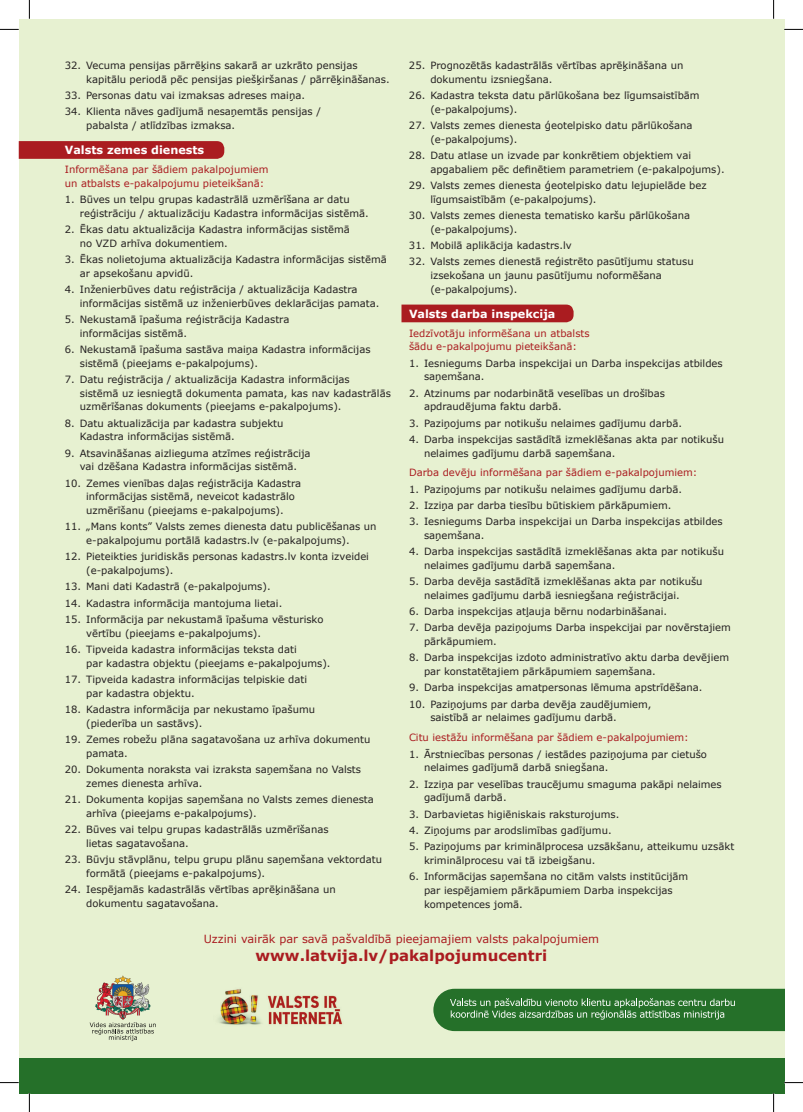
<style>
.page{position:relative;width:803px;height:1112px;background:#fff}
.page>*{position:absolute;margin:0;border:0;box-sizing:border-box;transform-origin:0 0}
.t1{font:700 15px "Verdana";color:#aa1c20}
.t2{font:11.25px "Verdana";color:#aa1c20}
.t3{font:700 11.25px "Verdana";color:#fff}
.t4{font:10px/13.8px "Verdana";color:#231f20}
.t5{font:10px/13.8px "Verdana";color:#aa1c20}
</style>
<div class="page">
<div style="left:19px;top:19px;width:765px;height:1073px;background:#e7f1d1"></div>
<svg style="left:19px;top:141px;width:205px;height:18px;background:#ab2023"></svg>
<div style="left:401px;top:304px;width:172px;height:18px;background:#aa1c20"></div>
<div style="left:19px;top:1057px;width:765px;height:35px;background:#257029"></div>
<img style="left:218px;top:989px;width:124px;height:36px">
<img style="left:90px;top:975px;width:66px;height:65px">
<svg style="left:433px;top:988px;width:351px;height:42px;background:#3c7f3e"></svg>
<svg style="left:0;top:29px;width:19px;height:1px"></svg>
<svg style="left:784px;top:29px;width:19px;height:1px"></svg>
<svg style="left:0;top:1082px;width:19px;height:1px"></svg>
<svg style="left:784px;top:1081px;width:19px;height:2px"></svg>
<svg style="left:29px;top:0;width:1px;height:19px"></svg>
<svg style="left:29px;top:1092px;width:1px;height:19px"></svg>
<svg style="left:773px;top:0;width:1px;height:19px"></svg>
<svg style="left:773px;top:1092px;width:1px;height:19px"></svg>
<p class="t4" style="left:430px;top:58px;width:254px;text-indent:-21px">25. Prognozētās kadastrālās vērtības aprēķināšana un dokumentu izsniegšana.</p>
<p class="t4" style="left:430px;top:88px;width:271px;text-indent:-21px">26. Kadastra teksta datu pārlūkošana bez līgumsaistībām (e-pakalpojums).</p>
<p class="t4" style="left:430px;top:118px;width:263px;text-indent:-21px">27. Valsts zemes dienesta ģeotelpisko datu pārlūkošana (e-pakalpojums).</p>
<p class="t4" style="left:430px;top:148px;width:296px;text-indent:-21px">28. Datu atlase un izvade par konkrētiem objektiem vai apgabaliem pēc definētiem parametriem (e-pakalpojums).</p>
<p class="t4" style="left:430px;top:178px;width:278px;text-indent:-21px">29. Valsts zemes dienesta ģeotelpisko datu lejupielāde bez līgumsaistībām (e-pakalpojums).</p>
<p class="t4" style="left:430px;top:208px;width:261px;text-indent:-21px">30. Valsts zemes dienesta tematisko karšu pārlūkošana (e-pakalpojums).</p>
<p class="t4" style="left:409px;top:238px;width:164px">31. Mobilā aplikācija kadastrs.lv</p>
<p class="t4" style="left:430px;top:254px;width:265px;text-indent:-21px">32. Valsts zemes dienestā reģistrēto pasūtījumu statusu izsekošana un jaunu pasūtījumu noformēšana (e-pakalpojums).</p>
<p class="t3" style="left:409px;top:305px;width:148px">Valsts darba inspekcija</p>
<p class="t5" style="left:409px;top:326px;width:182px">Iedzīvotāju informēšana un atbalsts šādu e-pakalpojumu pieteikšanā:</p>
<p class="t4" style="left:424px;top:356px;width:300px;text-indent:-15px">1. Iesniegums Darba inspekcijai un Darba inspekcijas atbildes saņemšana.</p>
<p class="t4" style="left:424px;top:386px;width:243px;text-indent:-15px">2. Atzinums par nodarbinātā veselības un drošības apdraudējuma faktu darbā.</p>
<p class="t4" style="left:409px;top:416px;width:274px">3. Paziņojums par notikušu nelaimes gadījumu darbā.</p>
<p class="t4" style="left:424px;top:432px;width:301px;text-indent:-15px">4. Darba inspekcijas sastādītā izmeklēšanas akta par notikušu nelaimes gadījumu darbā saņemšana.</p>
<p class="t5" style="left:409px;top:466px;width:290px">Darba devēju informēšana par šādiem e-pakalpojumiem:</p>
<p class="t4" style="left:409px;top:482px;width:274px">1. Paziņojums par notikušu nelaimes gadījumu darbā.</p>
<p class="t4" style="left:409px;top:498px;width:264px">2. Izziņa par darba tiesību būtiskiem pārkāpumiem.</p>
<p class="t4" style="left:424px;top:514px;width:300px;text-indent:-15px">3. Iesniegums Darba inspekcijai un Darba inspekcijas atbildes saņemšana.</p>
<p class="t4" style="left:424px;top:544px;width:301px;text-indent:-15px">4. Darba inspekcijas sastādītā izmeklēšanas akta par notikušu nelaimes gadījumu darbā saņemšana.</p>
<p class="t4" style="left:424px;top:574px;width:280px;text-indent:-15px">5. Darba devēja sastādītā izmeklēšanas akta par notikušu nelaimes gadījumu darbā iesniegšana reģistrācijai.</p>
<p class="t4" style="left:409px;top:604px;width:260px">6. Darba inspekcijas atļauja bērnu nodarbināšanai.</p>
<p class="t4" style="left:424px;top:620px;width:308px;text-indent:-15px">7. Darba devēja paziņojums Darba inspekcijai par novērstajiem pārkāpumiem.</p>
<p class="t4" style="left:424px;top:650px;width:307px;text-indent:-15px">8. Darba inspekcijas izdoto administratīvo aktu darba devējiem par konstatētajiem pārkāpumiem saņemšana.</p>
<p class="t4" style="left:409px;top:680px;width:295px">9. Darba inspekcijas amatpersonas lēmuma apstrīdēšana.</p>
<p class="t4" style="left:430px;top:697px;width:223px;text-indent:-21px">10. Paziņojums par darba devēja zaudējumiem, saistībā ar nelaimes gadījumu darbā.</p>
<p class="t5" style="left:409px;top:730px;width:281px">Citu iestāžu informēšana par šādiem e-pakalpojumiem:</p>
<p class="t4" style="left:424px;top:746px;width:285px;text-indent:-15px">1. Ārstniecības personas / iestādes paziņojuma par cietušo nelaimes gadījumā darbā sniegšana.</p>
<p class="t4" style="left:424px;top:776px;width:299px;text-indent:-15px">2. Izziņa par veselības traucējumu smaguma pakāpi nelaimes gadījumā darbā.</p>
<p class="t4" style="left:409px;top:806px;width:212px">3. Darbavietas higiēniskais raksturojums.</p>
<p class="t4" style="left:409px;top:822px;width:204px">4. Ziņojums par arodslimības gadījumu.</p>
<p class="t4" style="left:424px;top:839px;width:312px;text-indent:-15px">5. Paziņojums par kriminālprocesa uzsākšanu, atteikumu uzsākt kriminālprocesu vai tā izbeigšanu.</p>
<p class="t4" style="left:424px;top:869px;width:266px;text-indent:-15px">6. Informācijas saņemšana no citām valsts institūcijām par iespējamiem pārkāpumiem Darba inspekcijas kompetences jomā.</p>
<p class="t2" style="left:204px;top:930px;width:397px">Uzzini vairāk par savā pašvaldībā pieejamajiem valsts pakalpojumiem</p>
<h1 class="t1" style="left:256px;top:944px;width:293px">www.latvija.lv/pakalpojumucentri</h1>
<p class="t4" style="left:86px;top:58px;width:305px;text-indent:-21px">32. Vecuma pensijas pārrēķins sakarā ar uzkrāto pensijas kapitālu periodā pēc pensijas piešķiršanas / pārrēķināšanas.</p>
<p class="t4" style="left:65px;top:88px;width:242px">33. Personas datu vai izmaksas adreses maiņa.</p>
<p class="t4" style="left:86px;top:105px;width:236px;text-indent:-21px">34. Klienta nāves gadījumā nesaņemtās pensijas / pabalsta / atlīdzības izmaksa.</p>
<p class="t3" style="left:65px;top:142px;width:141px">Valsts zemes dienests</p>
<p class="t5" style="left:65px;top:162px;width:205px">Informēšana par šādiem pakalpojumiem un atbalsts e-pakalpojumu pieteikšanā:</p>
<p class="t4" style="left:80px;top:192px;width:290px;text-indent:-15px">1. Būves un telpu grupas kadastrālā uzmērīšana ar datu reģistrāciju / aktualizāciju Kadastra informācijas sistēmā.</p>
<p class="t4" style="left:80px;top:222px;width:272px;text-indent:-15px">2. Ēkas datu aktualizācija Kadastra informācijas sistēmā no VZD arhīva dokumentiem.</p>
<p class="t4" style="left:80px;top:252px;width:308px;text-indent:-15px">3. Ēkas nolietojuma aktualizācija Kadastra informācijas sistēmā ar apsekošanu apvidū.</p>
<p class="t4" style="left:80px;top:282px;width:301px;text-indent:-15px">4. Inženierbūves datu reģistrācija / aktualizācija Kadastra informācijas sistēmā uz inženierbūves deklarācijas pamata.</p>
<p class="t4" style="left:80px;top:312px;width:211px;text-indent:-15px">5. Nekustamā īpašuma reģistrācija Kadastra informācijas sistēmā.</p>
<p class="t4" style="left:80px;top:342px;width:292px;text-indent:-15px">6. Nekustamā īpašuma sastāva maiņa Kadastra informācijas sistēmā (pieejams e-pakalpojums).</p>
<p class="t4" style="left:80px;top:372px;width:313px;text-indent:-15px">7. Datu reģistrācija / aktualizācija Kadastra informācijas sistēmā uz iesniegtā dokumenta pamata, kas nav kadastrālās uzmērīšanas dokuments (pieejams e-pakalpojums).</p>
<p class="t4" style="left:80px;top:416px;width:205px;text-indent:-15px">8. Datu aktualizācija par kadastra subjektu<br>Kadastra informācijas sistēmā.</p>
<p class="t4" style="left:65px;top:446px;width:247px;text-align:center">9. Atsavināšanas aizlieguma atzīmes reģistrācija vai dzēšana Kadastra informācijas sistēmā.</p>
<p class="t4" style="left:86px;top:476px;width:216px;text-indent:-21px">10. Zemes vienības daļas reģistrācija Kadastra informācijas sistēmā, neveicot kadastrālo uzmērīšanu (pieejams e-pakalpojums).</p>
<p class="t4" style="left:65px;top:519px;width:313px;text-align:center">11. „Mans konts” Valsts zemes dienesta datu publicēšanas un e-pakalpojumu portālā kadastrs.lv (e-pakalpojums).</p>
<p class="t4" style="left:86px;top:549px;width:284px;text-indent:-21px">12. Pieteikties juridiskās personas kadastrs.lv konta izveidei (e-pakalpojums).</p>
<p class="t4" style="left:65px;top:579px;width:207px">13. Mani dati Kadastrā (e-pakalpojums).</p>
<p class="t4" style="left:65px;top:596px;width:219px">14. Kadastra informācija mantojuma lietai.</p>
<p class="t4" style="left:86px;top:612px;width:239px;text-indent:-21px">15. Informācija par nekustamā īpašuma vēsturisko vērtību (pieejams e-pakalpojums).</p>
<p class="t4" style="left:86px;top:642px;width:246px;text-indent:-21px">16. Tipveida kadastra informācijas teksta dati<br>par kadastra objektu (pieejams e-pakalpojums).</p>
<p class="t4" style="left:86px;top:672px;width:223px;text-indent:-21px">17. Tipveida kadastra informācijas telpiskie dati par kadastra objektu.</p>
<p class="t4" style="left:86px;top:702px;width:230px;text-indent:-21px">18. Kadastra informācija par nekustamo īpašumu (piederība un sastāvs).</p>
<p class="t4" style="left:86px;top:732px;width:286px;text-indent:-21px">19. Zemes robežu plāna sagatavošana uz arhīva dokumentu pamata.</p>
<p class="t4" style="left:86px;top:762px;width:276px;text-indent:-21px">20. Dokumenta noraksta vai izraksta saņemšana no Valsts zemes dienesta arhīva.</p>
<p class="t4" style="left:86px;top:792px;width:289px;text-indent:-21px">21. Dokumenta kopijas saņemšana no Valsts zemes dienesta arhīva (pieejams e-pakalpojums).</p>
<p class="t4" style="left:86px;top:822px;width:244px;text-indent:-21px">22. Būves vai telpu grupas kadastrālās uzmērīšanas lietas sagatavošana.</p>
<p class="t4" style="left:86px;top:852px;width:297px;text-indent:-21px">23. Būvju stāvplānu, telpu grupu plānu saņemšana vektordatu formātā (pieejams e-pakalpojums).</p>
<p class="t4" style="left:86px;top:882px;width:251px;text-indent:-21px">24. Iespējamās kadastrālās vērtības aprēķināšana un dokumentu sagatavošana.</p>
</div>
